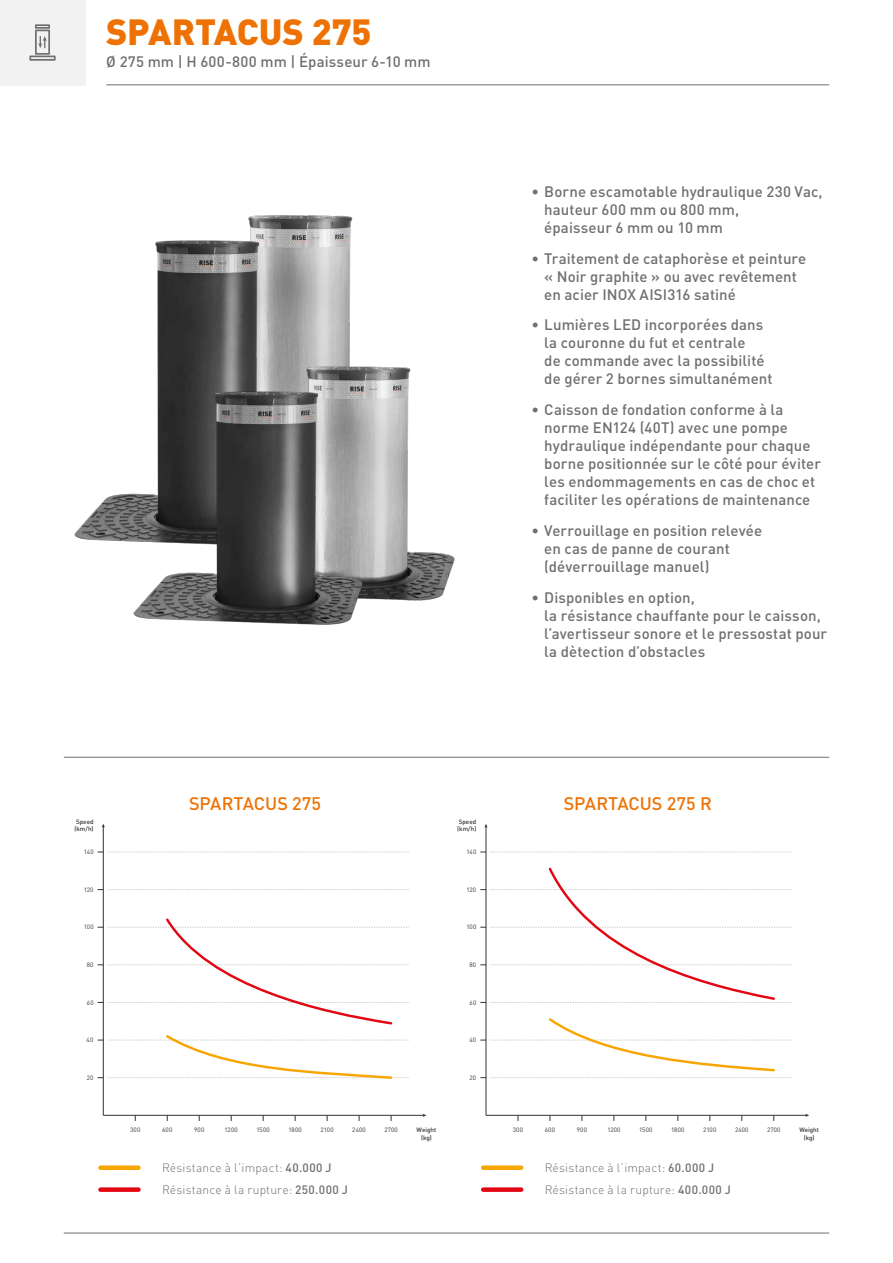
<style>
.page{position:relative;width:893px;height:1263px;background:#fff}
.page>*{position:absolute;margin:0;border:0;box-sizing:border-box;transform-origin:0 0}
.t1{font:900 36px "DIN Pro";letter-spacing:-.005em;color:#ee7203}
.t2{font:500 18px "DIN Pro";color:#ee7203}
.t3{font:500 15px/18px "DIN Pro";letter-spacing:.005em;color:#706f6f}
.t4{font:300 12px/21.9px "DIN Pro";letter-spacing:.015em;color:#706f6f}
.t5{font:6.3px "DIN Pro";letter-spacing:.02em;color:#333332}
.t6{font:500 6.3px/7.5px "DIN Pro";letter-spacing:.005em;color:#333332;text-align:center}
.s1{font-weight:500}
</style>
<div class="page">
<div style="left:0;top:0;width:85px;height:85px;background:#f2f2f2"></div>
<div style="left:35px;top:24px;width:15px;height:5px;background:#706f6f"></div>
<svg style="left:29px;top:26px;width:27px;height:35px"></svg>
<hr style="left:106px;top:85px;width:723px;height:1px;background:#706f6f">
<hr style="left:64px;top:1233px;width:765px;height:1px;background:#706f6f">
<div style="left:100px;top:1165px;width:38px;height:5px;background:#f7a600"></div>
<div style="left:100px;top:1187px;width:38px;height:5px;background:#e30613"></div>
<div style="left:483px;top:1165px;width:38px;height:5px;background:#f7a600"></div>
<div style="left:483px;top:1187px;width:38px;height:5px;background:#e30613"></div>
<hr style="left:103px;top:826px;width:1px;height:289px;background:#333332">
<hr style="left:103px;top:1115px;width:321px;height:1px;background:#333332">
<svg style="left:98px;top:852px;width:311px;height:1px"></svg>
<svg style="left:98px;top:889px;width:311px;height:1px"></svg>
<svg style="left:98px;top:1033px;width:311px;height:47px"></svg>
<svg style="left:98px;top:916px;width:311px;height:110px"></svg>
<hr style="left:486px;top:826px;width:1px;height:289px;background:#333332">
<hr style="left:486px;top:1115px;width:321px;height:1px;background:#333332">
<svg style="left:480px;top:852px;width:312px;height:1px"></svg>
<svg style="left:480px;top:866px;width:312px;height:137px"></svg>
<svg style="left:480px;top:1016px;width:312px;height:62px"></svg>
<hr style="left:64px;top:757px;width:765px;height:1px;background:#706f6f">
<img style="left:74px;top:215px;width:266px;height:326px">
<img style="left:191px;top:256px;width:264px;height:345px">
<img style="left:99px;top:280px;width:300px;height:345px">
<h1 class="t1" style="left:106px;top:8px;width:267px">SPARTACUS 275</h1>
<p class="t3" style="left:106px;top:52px;width:326px">Ø 275 mm | H 600-800 mm | Épaisseur 6-10 mm</p>
<p class="t3" style="left:544px;top:182px;width:280px;text-indent:-13px">• Borne escamotable hydraulique 230 Vac, hauteur 600 mm ou 800 mm,<br>épaisseur 6 mm ou 10 mm</p>
<p class="t3" style="left:544px;top:249px;width:264px;text-indent:-13px">• Traitement de cataphorèse et peinture « Noir graphite » ou avec revêtement en acier INOX AISI316 satiné</p>
<p class="t3" style="left:544px;top:315px;width:230px;text-indent:-13px">• Lumières LED incorporées dans la couronne du fut et centrale<br>de commande avec la possibilité de gérer 2 bornes simultanément</p>
<p class="t3" style="left:544px;top:400px;width:278px;text-indent:-13px">• Caisson de fondation conforme à la norme EN124 (40T) avec une pompe hydraulique indépendante pour chaque borne positionnée sur le côté pour éviter les endommagements en cas de choc et faciliter les opérations de maintenance</p>
<p class="t3" style="left:544px;top:521px;width:220px;text-indent:-13px">• Verrouillage en position relevée en cas de panne de courant (déverrouillage manuel)</p>
<p class="t3" style="left:544px;top:588px;width:284px;text-indent:-13px">• Disponibles en option,<br>la résistance chauffante pour le caisson, l’avertisseur sonore et le pressostat pour la dètection d’obstacles</p>
<p class="t2" style="left:189px;top:791px;width:134px">SPARTACUS 275</p>
<p class="t2" style="left:564px;top:791px;width:150px">SPARTACUS 275 R</p>
<p class="t6" style="left:74px;top:817px;width:21px;text-align:left">Speed (km/h)</p>
<p class="t6" style="left:457px;top:817px;width:21px;text-align:left">Speed (km/h)</p>
<p class="t5" style="left:84px;top:847px;width:11px">140</p>
<p class="t5" style="left:466px;top:847px;width:11px">140</p>
<p class="t5" style="left:84px;top:885px;width:11px">120</p>
<p class="t5" style="left:84px;top:923px;width:11px">100</p>
<p class="t5" style="left:87px;top:960px;width:8px">80</p>
<p class="t5" style="left:87px;top:998px;width:8px">60</p>
<p class="t5" style="left:87px;top:1035px;width:8px">40</p>
<p class="t5" style="left:87px;top:1073px;width:8px">20</p>
<p class="t5" style="left:466px;top:885px;width:11px">120</p>
<p class="t5" style="left:466px;top:923px;width:11px">100</p>
<p class="t5" style="left:469px;top:960px;width:8px">80</p>
<p class="t5" style="left:470px;top:998px;width:8px">60</p>
<p class="t5" style="left:469px;top:1035px;width:8px">40</p>
<p class="t5" style="left:469px;top:1073px;width:8px">20</p>
<p class="t5" style="left:130px;top:1126px;width:12px">300</p>
<p class="t5" style="left:162px;top:1126px;width:12px">600</p>
<p class="t5" style="left:194px;top:1126px;width:12px">900</p>
<p class="t5" style="left:225px;top:1126px;width:15px">1200</p>
<p class="t5" style="left:257px;top:1126px;width:15px">1500</p>
<p class="t5" style="left:289px;top:1126px;width:15px">1800</p>
<p class="t5" style="left:321px;top:1126px;width:15px">2100</p>
<p class="t5" style="left:352px;top:1126px;width:15px">2400</p>
<p class="t5" style="left:384px;top:1126px;width:15px">2700</p>
<p class="t6" style="left:417px;top:1126px;width:21px">Weight (kg)</p>
<p class="t5" style="left:513px;top:1126px;width:12px">300</p>
<p class="t5" style="left:545px;top:1126px;width:12px">600</p>
<p class="t5" style="left:577px;top:1126px;width:12px">900</p>
<p class="t5" style="left:607px;top:1126px;width:15px">1200</p>
<p class="t5" style="left:639px;top:1126px;width:15px">1500</p>
<p class="t5" style="left:671px;top:1126px;width:15px">1800</p>
<p class="t5" style="left:703px;top:1126px;width:15px">2100</p>
<p class="t5" style="left:735px;top:1126px;width:15px">2400</p>
<p class="t5" style="left:767px;top:1126px;width:15px">2700</p>
<p class="t6" style="left:799px;top:1126px;width:21px">Weight (kg)</p>
<p class="t4" style="left:162px;top:1156px;width:187px">Résistance à l’impact: <span class="s1">40.000 J<br></span>Résistance à la rupture: <span class="s1">250.000 J</span></p>
<p class="t4" style="left:545px;top:1156px;width:188px">Résistance à l’impact: <span class="s1">60.000 J<br></span>Résistance à la rupture: <span class="s1">400.000 J</span></p>
</div>
